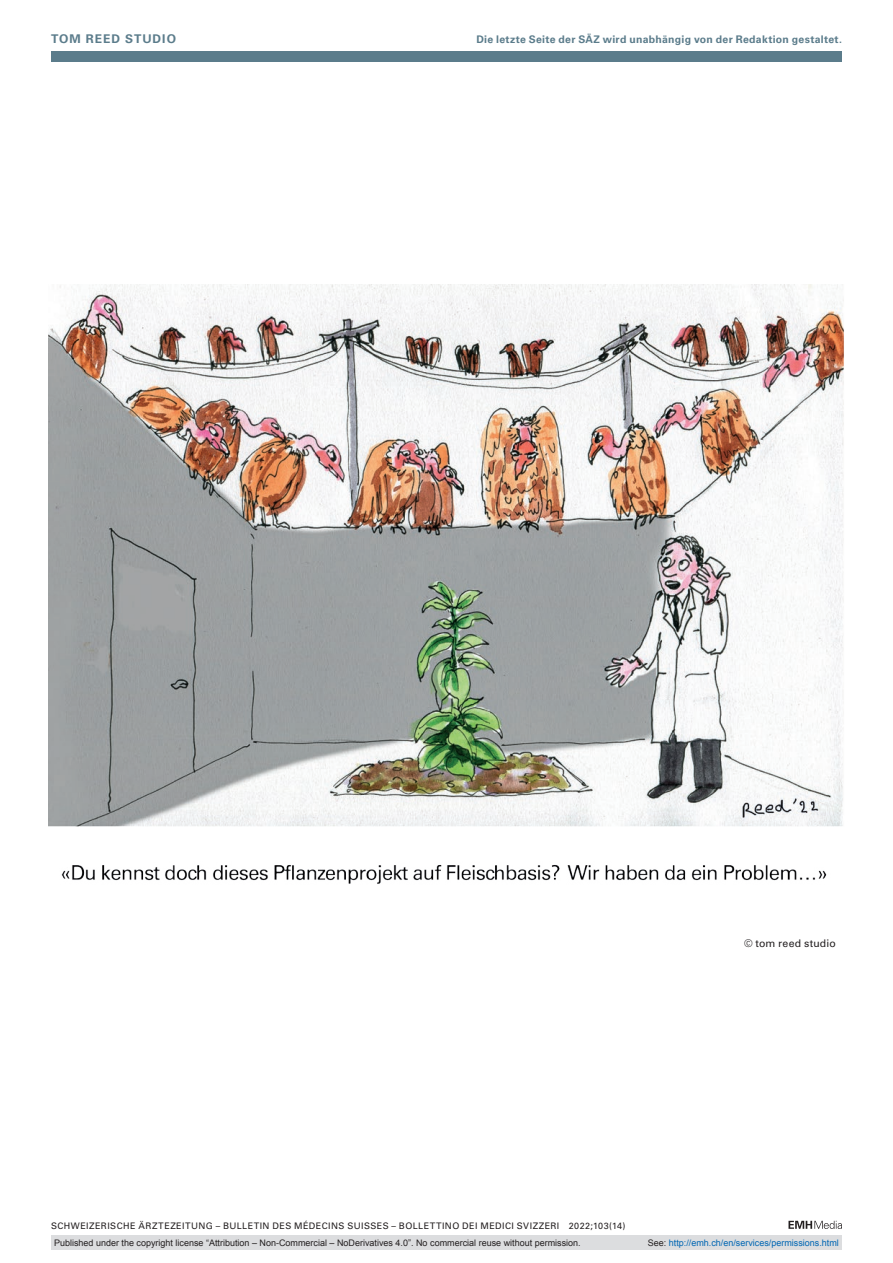
<style>
.page{position:relative;width:893px;height:1263px;background:#fff}
.page>*{position:absolute;margin:0;border:0;box-sizing:border-box;transform-origin:0 0}
.ressort{font:700 12px "Univers LT Std";letter-spacing:.085em;color:#5b7c8b}
.t1{font:700 10.5px "Univers LT Std";letter-spacing:.025em;color:#5b7c8b}
.online-ref-title{font:10.5px "Univers LT Std";letter-spacing:.02em;color:#231f20}
.t2{font:9px "Arial";color:#231f20}
.fusszeile{font:9px "Univers LT Std";letter-spacing:.05em;color:#231f20}
.t3{font:9px "Arial";color:#0066b3}
.s1{color:#231f20}
</style>
<div class="page">
<svg style="left:788px;top:1221px;width:54px;height:8px"></svg>
<img style="left:48px;top:285px;width:796px;height:599px">
<div style="left:51px;top:51px;width:791px;height:11px;background:#5b7c8b"></div>
<div style="left:51px;top:1235px;width:791px;height:15px;background:#dcdddf"></div>
<p class="ressort" style="left:51px;top:31px;width:126px">TOM REED STUDIO</p>
<p class="t1" style="left:476px;top:33px;width:367px">Die letzte Seite der SÄZ wird unabhängig von der Redaktion gestaltet.</p>
<p class="online-ref-title" style="left:744px;top:937px;width:93px">© tom reed studio</p>
<p class="fusszeile" style="left:51px;top:1220px;width:576px">SCHWEIZERISCHE ÄRZTEZEITUNG – BULLETIN DES MÉDECINS SUISSES – BOLLETTINO DEI MEDICI SVIZZERI 2022;103(14)</p>
<p class="t2" style="left:54px;top:1237px;width:528px">Published under the copyright license “Attribution – Non-Commercial – NoDerivatives 4.0”. No commercial reuse without permission.</p>
<p class="t3" style="left:648px;top:1237px;width:193px"><span class="s1">See:</span> http://emh.ch/en/services/permissions.html</p>
</div>
